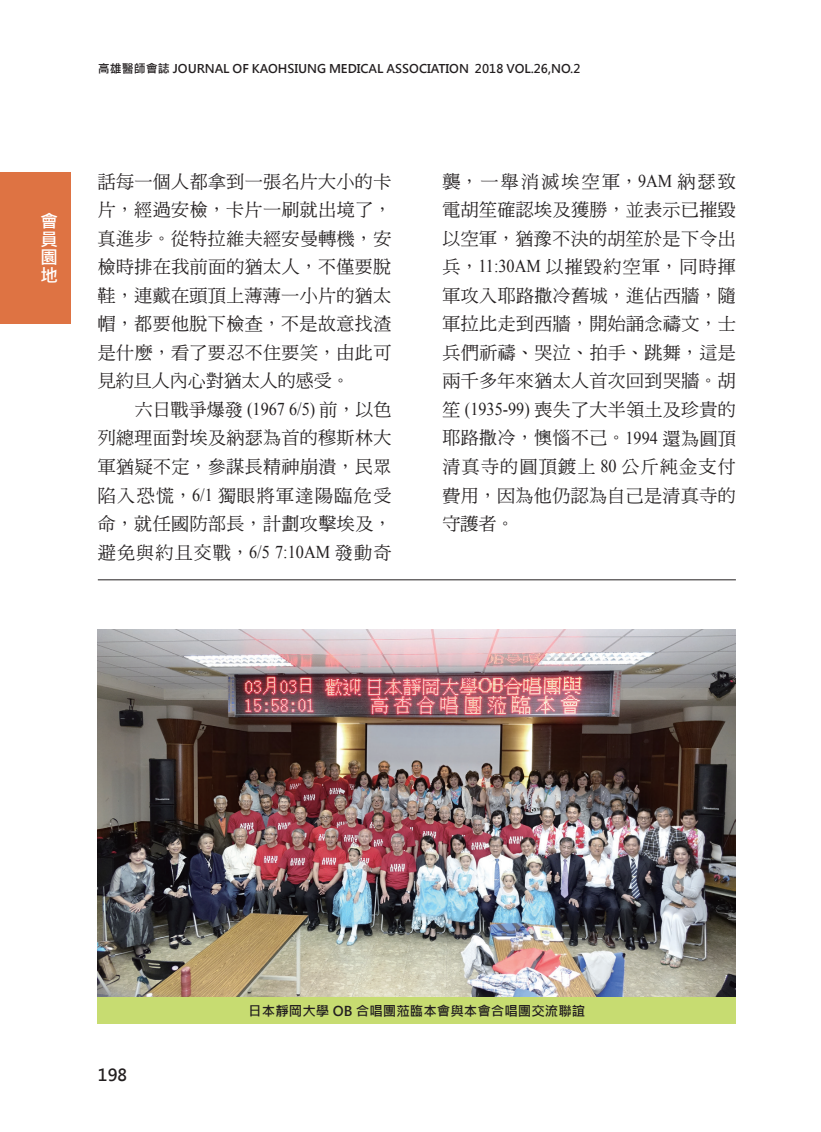
<style>
.page{position:relative;width:821px;height:1132px;background:#fff}
.page>*{position:absolute;margin:0;border:0;box-sizing:border-box;transform-origin:0 0}
.t1{font:18px/28.5px "DF Ming Md HKP BF";letter-spacing:.025em;color:#231f20;text-align:justify}
.t2{font:700 18px/18px "Microsoft Jheng Hei";color:#fff;text-align:justify}
.t3{font:700 16.5px "Microsoft Jheng Hei";color:#231f20}
.t4{font:700 13.5px "Microsoft Jheng Hei";color:#231f20}
.t5{font:700 12px "Microsoft Jheng Hei";color:#231f20}
.s1{font-family:"Times New Roman"}
</style>
<div class="page">
<img style="left:98px;top:629px;width:638px;height:367px">
<hr style="left:98px;top:579px;width:638px;height:1px;background:#231f20">
<div style="left:98px;top:996px;width:638px;height:27px;background:#c7dc71"></div>
<div style="left:0;top:172px;width:71px;height:152px;background:#de7343"></div>
<p class="t2" style="left:40px;top:212px;width:19px">會員園地</p>
<p class="t5" style="left:98px;top:61px;width:484px">高雄醫師會誌 JOURNAL OF KAOHSIUNG MEDICAL ASSOCIATION 2018 VOL.26,NO.2</p>
<p class="t1" style="left:98px;top:168px;width:295px">話每一個人都拿到一張名片大小的卡片，經過安檢，卡片一刷就出境了，真進步。從特拉維夫經安曼轉機，安檢時排在我前面的猶太人，不僅要脫鞋，連戴在頭頂上薄薄一小片的猶太帽，都要他脫下檢查，不是故意找渣是什麼，看了要忍不住要笑，由此可見約旦人內心對猶太人的感受。</p>
<p class="t1" style="left:98px;top:396px;width:295px;text-indent:37px">六日戰爭爆發 <span class="s1">(1967 6/5)</span> 前，以色列總理面對埃及納瑟為首的穆斯林大軍猶疑不定，參謀長精神崩潰，民眾陷入恐慌，<span class="s1">6/1</span> 獨眼將軍達陽臨危受命，就任國防部長，計劃攻擊埃及，避免與約且交戰，<span class="s1">6/5 7:10AM</span> 發動奇</p>
<p class="t1" style="left:442px;top:168px;width:295px">襲，一舉消滅埃空軍，<span class="s1">9AM</span> 納瑟致電胡笙確認埃及獲勝，並表示已摧毀以空軍，猶豫不決的胡笙於是下令出兵，<span class="s1">11:30AM</span> 以摧毀約空軍，同時揮軍攻入耶路撒冷舊城，進佔西牆，隨軍拉比走到西牆，開始誦念禱文，士兵們祈禱、哭泣、拍手、跳舞，這是兩千多年來猶太人首次回到哭牆。胡笙 <span class="s1">(1935-99)</span> 喪失了大半領土及珍貴的耶路撒冷，懊惱不己。<span class="s1">1994</span> 還為圓頂清真寺的圓頂鍍上 <span class="s1">80</span> 公斤純金支付費用，因為他仍認為自己是清真寺的守護者。</p>
<p class="t3" style="left:98px;top:1063px;width:31px">198</p>
<p class="t4" style="left:248px;top:1001px;width:338px">日本靜岡大學 OB 合唱團蒞臨本會與本會合唱團交流聯誼</p>
</div>
